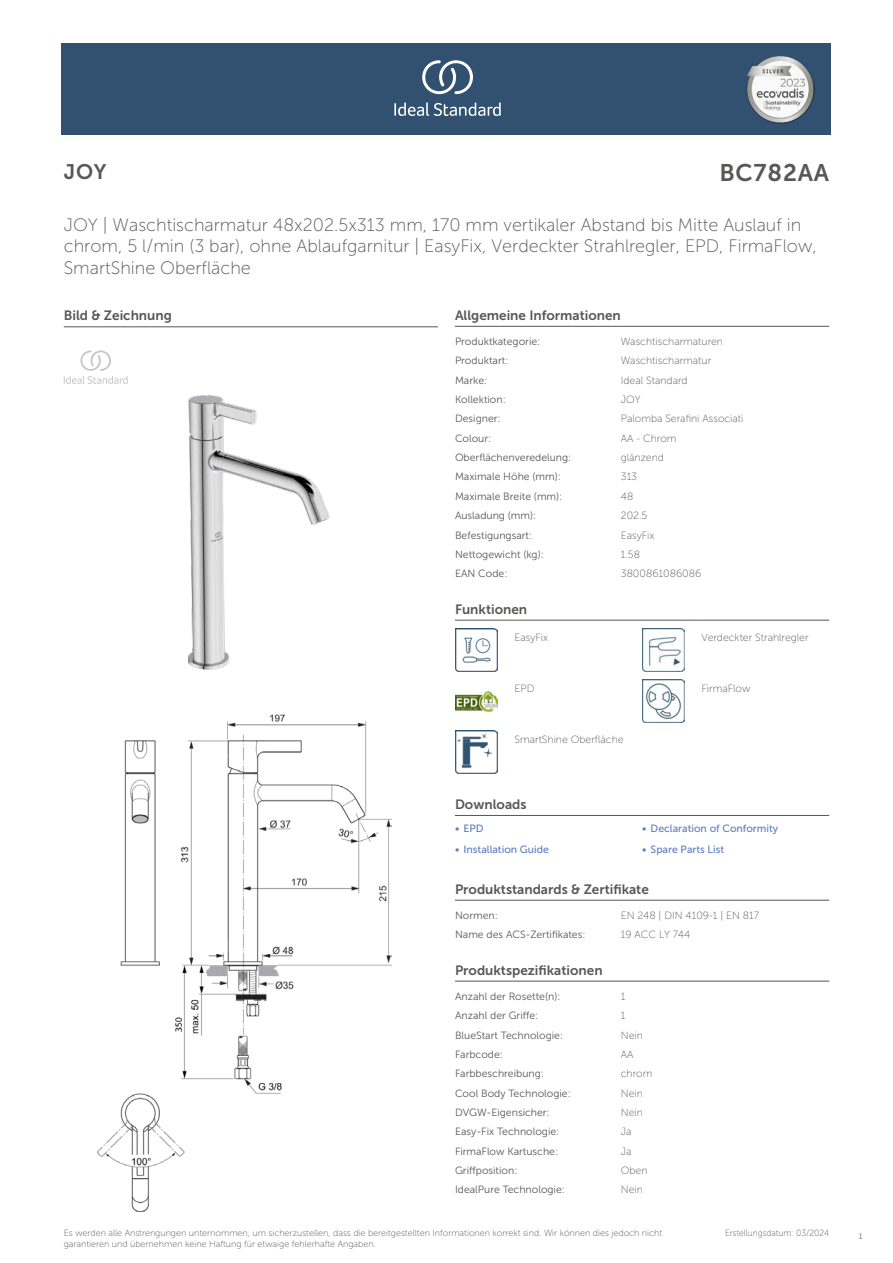
<style>
.page{position:relative;width:893px;height:1263px;background:#fff}
.page>*{position:absolute;margin:0;border:0;box-sizing:border-box;transform-origin:0 0}
.t1{font:24px "Museo Sans 700";letter-spacing:.035em;color:#575756}
.t2{font:21px "Museo Sans 700";color:#575756}
.t3{font:18px/21.6px "Museo Sans 100";color:#575756}
.t4{font:13.5px "Museo Sans 700";color:#575756}
.t5{font:10.5px "Museo Sans 300";color:#575756}
.t6{font:10.5px "Museo Sans 100";color:#575756}
.t7{font:10.5px "Museo Sans 500";color:#5b7ebf}
.t8{font:9px/10.8px "Museo Sans 100";color:#575756}
.t9{font:9px "Museo Sans 100";color:#575756;scale:.95 1}
.t10{font:300 9px "Calibri";color:#575756;scale:.95 1}
</style>
<div class="page">
<div style="left:62px;top:43px;width:769px;height:91px;background:#325070"></div>
<hr style="left:455px;top:326px;width:166px;height:1px;background:#575756">
<hr style="left:621px;top:326px;width:208px;height:1px;background:#575756">
<hr style="left:455px;top:620px;width:59px;height:1px;background:#575756">
<hr style="left:514px;top:620px;width:128px;height:1px;background:#575756">
<hr style="left:642px;top:620px;width:60px;height:1px;background:#575756">
<hr style="left:702px;top:620px;width:127px;height:1px;background:#575756">
<img style="left:455px;top:629px;width:42px;height:42px">
<img style="left:642px;top:629px;width:43px;height:42px">
<img style="left:455px;top:691px;width:42px;height:20px">
<img style="left:642px;top:680px;width:43px;height:42px">
<img style="left:455px;top:731px;width:42px;height:42px">
<hr style="left:455px;top:815px;width:187px;height:1px;background:#575756">
<hr style="left:642px;top:815px;width:187px;height:1px;background:#575756">
<hr style="left:455px;top:900px;width:166px;height:1px;background:#575756">
<hr style="left:621px;top:900px;width:208px;height:1px;background:#575756">
<hr style="left:455px;top:981px;width:166px;height:1px;background:#575756">
<hr style="left:621px;top:981px;width:208px;height:1px;background:#575756">
<img style="left:97px;top:714px;width:295px;height:497px">
<hr style="left:64px;top:327px;width:374px;height:1px;background:#575756">
<svg style="left:64px;top:350px;width:64px;height:34px"></svg>
<img style="left:188px;top:395px;width:142px;height:275px">
<svg style="left:394px;top:102px;width:107px;height:14px"></svg>
<svg style="left:422px;top:60px;width:51px;height:34px"></svg>
<img style="left:746px;top:56px;width:68px;height:67px">
<h2 class="t2" style="left:64px;top:160px;width:44px">JOY</h2>
<h1 class="t1" style="left:719px;top:160px;width:111px">BC782AA</h1>
<h3 class="t3" style="left:64px;top:214px;width:754px">JOY | Waschtischarmatur 48x202.5x313 mm, 170 mm vertikaler Abstand bis Mitte Auslauf in chrom, 5 l/min (3 bar), ohne Ablaufgarnitur | EasyFix, Verdeckter Strahlregler, EPD, FirmaFlow,<br>SmartShine Oberfläche</h3>
<p class="t4" style="left:64px;top:308px;width:110px">Bild &amp; Zeichnung</p>
<p class="t4" style="left:455px;top:308px;width:167px">Allgemeine Informationen</p>
<p class="t5" style="left:455px;top:336px;width:87px">Produktkategorie:</p>
<p class="t6" style="left:621px;top:336px;width:104px">Waschtischarmaturen</p>
<p class="t5" style="left:455px;top:355px;width:55px">Produktart:</p>
<p class="t6" style="left:621px;top:355px;width:92px">Waschtischarmatur</p>
<p class="t5" style="left:455px;top:374px;width:34px">Marke:</p>
<p class="t6" style="left:621px;top:374px;width:68px">Ideal Standard</p>
<p class="t5" style="left:455px;top:394px;width:52px">Kollektion:</p>
<p class="t6" style="left:621px;top:394px;width:21px">JOY</p>
<p class="t5" style="left:455px;top:413px;width:47px">Designer:</p>
<p class="t6" style="left:621px;top:413px;width:124px">Palomba Serafini Associati</p>
<p class="t5" style="left:455px;top:432px;width:38px">Colour:</p>
<p class="t6" style="left:621px;top:433px;width:57px">AA - Chrom</p>
<p class="t5" style="left:455px;top:452px;width:118px">Oberflächenveredelung:</p>
<p class="t6" style="left:621px;top:452px;width:45px">glänzend</p>
<p class="t5" style="left:455px;top:471px;width:107px">Maximale Höhe (mm):</p>
<p class="t6" style="left:621px;top:471px;width:18px">313</p>
<p class="t5" style="left:455px;top:491px;width:109px">Maximale Breite (mm):</p>
<p class="t6" style="left:621px;top:491px;width:14px">48</p>
<p class="t5" style="left:455px;top:510px;width:83px">Ausladung (mm):</p>
<p class="t6" style="left:621px;top:510px;width:28px">202.5</p>
<p class="t5" style="left:455px;top:529px;width:79px">Befestigungsart:</p>
<p class="t6" style="left:621px;top:529px;width:35px">EasyFix</p>
<p class="t5" style="left:455px;top:549px;width:90px">Nettogewicht (kg):</p>
<p class="t6" style="left:621px;top:549px;width:21px">1.58</p>
<p class="t5" style="left:455px;top:568px;width:54px">EAN Code:</p>
<p class="t6" style="left:621px;top:568px;width:82px">3800861086086</p>
<p class="t4" style="left:455px;top:602px;width:74px">Funktionen</p>
<p class="t6" style="left:514px;top:632px;width:35px">EasyFix</p>
<p class="t6" style="left:702px;top:632px;width:108px">Verdeckter Strahlregler</p>
<p class="t6" style="left:514px;top:683px;width:21px">EPD</p>
<p class="t6" style="left:702px;top:683px;width:50px">FirmaFlow</p>
<p class="t6" style="left:514px;top:734px;width:111px">SmartShine Oberfläche</p>
<p class="t4" style="left:455px;top:797px;width:73px">Downloads</p>
<p class="t7" style="left:455px;top:823px;width:30px">• EPD</p>
<p class="t7" style="left:642px;top:823px;width:138px">• Declaration of Conformity</p>
<p class="t7" style="left:455px;top:844px;width:95px">• Installation Guide</p>
<p class="t7" style="left:642px;top:844px;width:84px">• Spare Parts List</p>
<p class="t4" style="left:455px;top:882px;width:195px">Produktstandards &amp; Zertifikate</p>
<p class="t5" style="left:455px;top:910px;width:44px">Normen:</p>
<p class="t6" style="left:621px;top:910px;width:140px">EN 248 | DIN 4109-1 | EN 817</p>
<p class="t5" style="left:455px;top:929px;width:132px">Name des ACS-Zertifikates:</p>
<p class="t6" style="left:621px;top:929px;width:71px">19 ACC LY 744</p>
<p class="t4" style="left:455px;top:962px;width:149px">Produktspezifikationen</p>
<p class="t5" style="left:455px;top:990px;width:107px">Anzahl der Rosette(n):</p>
<p class="t6" style="left:621px;top:991px;width:6px">1</p>
<p class="t5" style="left:455px;top:1010px;width:85px">Anzahl der Griffe:</p>
<p class="t6" style="left:621px;top:1010px;width:6px">1</p>
<p class="t5" style="left:455px;top:1029px;width:110px">BlueStart Technologie:</p>
<p class="t6" style="left:621px;top:1029px;width:24px">Nein</p>
<p class="t5" style="left:455px;top:1048px;width:49px">Farbcode:</p>
<p class="t6" style="left:621px;top:1049px;width:14px">AA</p>
<p class="t5" style="left:455px;top:1068px;width:90px">Farbbeschreibung:</p>
<p class="t6" style="left:621px;top:1068px;width:33px">chrom</p>
<p class="t5" style="left:455px;top:1087px;width:117px">Cool Body Technologie:</p>
<p class="t6" style="left:621px;top:1087px;width:24px">Nein</p>
<p class="t5" style="left:455px;top:1107px;width:96px">DVGW-Eigensicher:</p>
<p class="t6" style="left:621px;top:1107px;width:24px">Nein</p>
<p class="t5" style="left:455px;top:1126px;width:106px">Easy-Fix Technologie:</p>
<p class="t6" style="left:621px;top:1126px;width:12px">Ja</p>
<p class="t5" style="left:455px;top:1145px;width:105px">FirmaFlow Kartusche:</p>
<p class="t6" style="left:621px;top:1145px;width:12px">Ja</p>
<p class="t5" style="left:455px;top:1165px;width:64px">Griffposition:</p>
<p class="t6" style="left:621px;top:1165px;width:28px">Oben</p>
<p class="t5" style="left:455px;top:1184px;width:111px">IdealPure Technologie:</p>
<p class="t6" style="left:621px;top:1184px;width:24px">Nein</p>
<p class="t8" style="left:64px;top:1227px;width:600px">Es werden alle Anstrengungen unternommen, um sicherzustellen, dass die bereitgestellten Informationen korrekt sind. Wir können dies jedoch nicht garantieren und übernehmen keine Haftung für etwaige fehlerhafte Angaben.</p>
<p class="t9" style="left:725px;top:1228px;width:111px">Erstellungsdatum: 03/2024</p>
<p class="t10" style="left:858px;top:1230px;width:6px">1</p>
</div>
